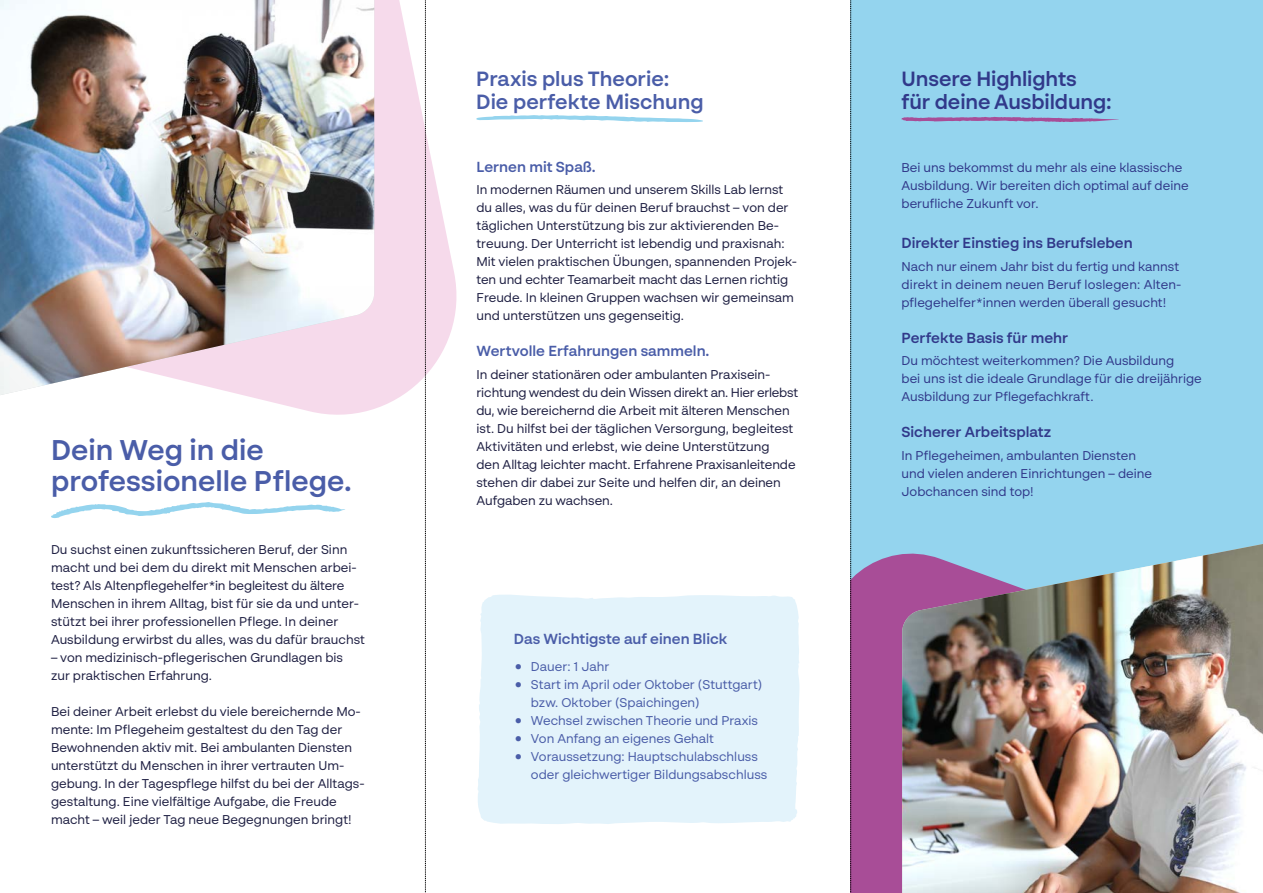
<style>
.page{position:relative;width:1263px;height:893px;background:#fff}
.page>*{position:absolute;margin:0;border:0;box-sizing:border-box;transform-origin:0 0}
.t1{font:600 28.5px/31.5px "BR Sonoma";color:#4a5da8}
.t2{font:600 20.55px/22.5px "BR Sonoma";color:#4a5da8}
.t3{font:600 20.55px/22.5px "BR Sonoma";letter-spacing:-.005em;color:#31398a}
.t4{font:600 14.55px "BR Sonoma";color:#31398a}
.t5{font:600 14.55px "BR Sonoma";color:#4a5da8}
.t6{font:12.75px/18px "BR Sonoma";color:#1f2043}
.t7{font:12.75px/18px "BR Sonoma";color:#31398a}
.t8{font:12.75px/18px "BR Sonoma";color:#4a5da8}
.s1{font-size:18px}
</style>
<div class="page">
<svg style="left:276px;top:0;width:181px;height:431px;fill:#f6daeb"></svg>
<svg style="left:51px;top:502px;width:294px;height:16px"></svg>
<div style="left:478px;top:595px;width:321px;height:229px;background:#e3f3fb"></div>
<svg style="left:476px;top:115px;width:227px;height:7px"></svg>
<img style="left:0;top:0;width:374px;height:395px">
<div style="left:850px;top:0;width:413px;height:893px;background:#94d4ee"></div>
<svg style="left:851px;top:538px;width:51px;height:355px;fill:#a84d97"></svg>
<svg style="left:901px;top:117px;width:218px;height:5px"></svg>
<img style="left:902px;top:544px;width:361px;height:349px">
<svg style="left:425px;top:0;width:1px;height:893px"></svg>
<svg style="left:850px;top:0;width:1px;height:893px"></svg>
<h1 class="t1" style="left:51px;top:433px;width:302px">Dein Weg in die professionelle Pflege.</h1>
<p class="t6" style="left:51px;top:540px;width:315px">Du suchst einen zukunftssicheren Beruf, der Sinn macht und bei dem du direkt mit Menschen arbei&shy;test? Als Altenpflegehelfer*in begleitest du ältere Menschen in ihrem Alltag, bist für sie da und unter&shy;stützt bei ihrer professionellen Pflege. In deiner Ausbildung erwirbst du alles, was du dafür brauchst</p>
<p class="t6" style="left:51px;top:648px;width:294px">– von medizinisch-pflegerischen Grundlagen bis zur praktischen Erfahrung.</p>
<p class="t6" style="left:51px;top:702px;width:315px">Bei deiner Arbeit erlebst du viele bereichernde Mo&shy;mente: Im Pflegeheim gestaltest du den Tag der Bewohnenden aktiv mit. Bei ambulanten Diensten unterstützt du Menschen in ihrer vertrauten Um&shy;gebung. In der Tagespflege hilfst du bei der Alltags&shy;gestaltung. Eine vielfältige Aufgabe, die Freude macht – weil jeder Tag neue Begegnungen bringt!</p>
<h2 class="t2" style="left:476px;top:67px;width:229px">Praxis plus Theorie:<br>Die perfekte Mischung</h2>
<p class="t5" style="left:476px;top:157px;width:121px">Lernen mit Spaß.</p>
<p class="t6" style="left:476px;top:180px;width:322px">In modernen Räumen und unserem Skills Lab lernst du alles, was du für deinen Beruf brauchst – von der täglichen Unterstützung bis zur aktivierenden Be&shy;treuung. Der Unterricht ist lebendig und praxisnah:<br>Mit vielen praktischen Übungen, spannenden Projek&shy;ten und echter Teamarbeit macht das Lernen richtig Freude. In kleinen Gruppen wachsen wir gemeinsam und unterstützen uns gegenseitig.</p>
<p class="t5" style="left:476px;top:342px;width:235px">Wertvolle Erfahrungen sammeln.</p>
<p class="t6" style="left:476px;top:365px;width:323px">In deiner stationären oder ambulanten Praxisein&shy;richtung wendest du dein Wissen direkt an. Hier erlebst du, wie bereichernd die Arbeit mit älteren Menschen ist. Du hilfst bei der täglichen Versorgung, begleitest Aktivitäten und erlebst, wie deine Unterstützung<br>den Alltag leichter macht. Erfahrene Praxisanleitende stehen dir dabei zur Seite und helfen dir, an deinen Aufgaben zu wachsen.</p>
<p class="t5" style="left:514px;top:630px;width:215px">Das Wichtigste auf einen Blick</p>
<p class="t8" style="left:514px;top:657px;width:97px"><span class="s1">•</span> Dauer: 1 Jahr</p>
<p class="t8" style="left:531px;top:675px;width:233px;text-indent:-17px"><span class="s1">•</span> Start im April oder Oktober (Stuttgart) bzw. Oktober (Spaichingen)</p>
<p class="t8" style="left:514px;top:711px;width:246px"><span class="s1">•</span> Wechsel zwischen Theorie und Praxis</p>
<p class="t8" style="left:514px;top:729px;width:202px"><span class="s1">•</span> Von Anfang an eigenes Gehalt</p>
<p class="t8" style="left:531px;top:747px;width:238px;text-indent:-17px"><span class="s1">•</span> Voraussetzung: Hauptschulabschluss oder gleichwertiger Bildungsabschluss</p>
<h2 class="t3" style="left:901px;top:67px;width:212px">Unsere Highlights<br>für deine Ausbildung:</h2>
<p class="t7" style="left:901px;top:158px;width:289px">Bei uns bekommst du mehr als eine klassische<br>Ausbildung. Wir bereiten dich optimal auf deine berufliche Zukunft vor.</p>
<p class="t4" style="left:901px;top:234px;width:233px">Direkter Einstieg ins Berufsleben</p>
<p class="t7" style="left:901px;top:257px;width:281px">Nach nur einem Jahr bist du fertig und kannst direkt in deinem neuen Beruf loslegen: Alten&shy;pflegehelfer*innen werden überall gesucht!</p>
<p class="t4" style="left:901px;top:328px;width:168px">Perfekte Basis für mehr</p>
<p class="t7" style="left:901px;top:351px;width:302px">Du möchtest weiterkommen? Die Ausbildung<br>bei uns ist die ideale Grundlage für die dreijährige<br>Ausbildung zur Pflegefachkraft.</p>
<p class="t4" style="left:901px;top:423px;width:151px">Sicherer Arbeitsplatz</p>
<p class="t7" style="left:901px;top:446px;width:252px">In Pflegeheimen, ambulanten Diensten und vielen anderen Einrichtungen – deine<br>Jobchancen sind top!</p>
</div>
